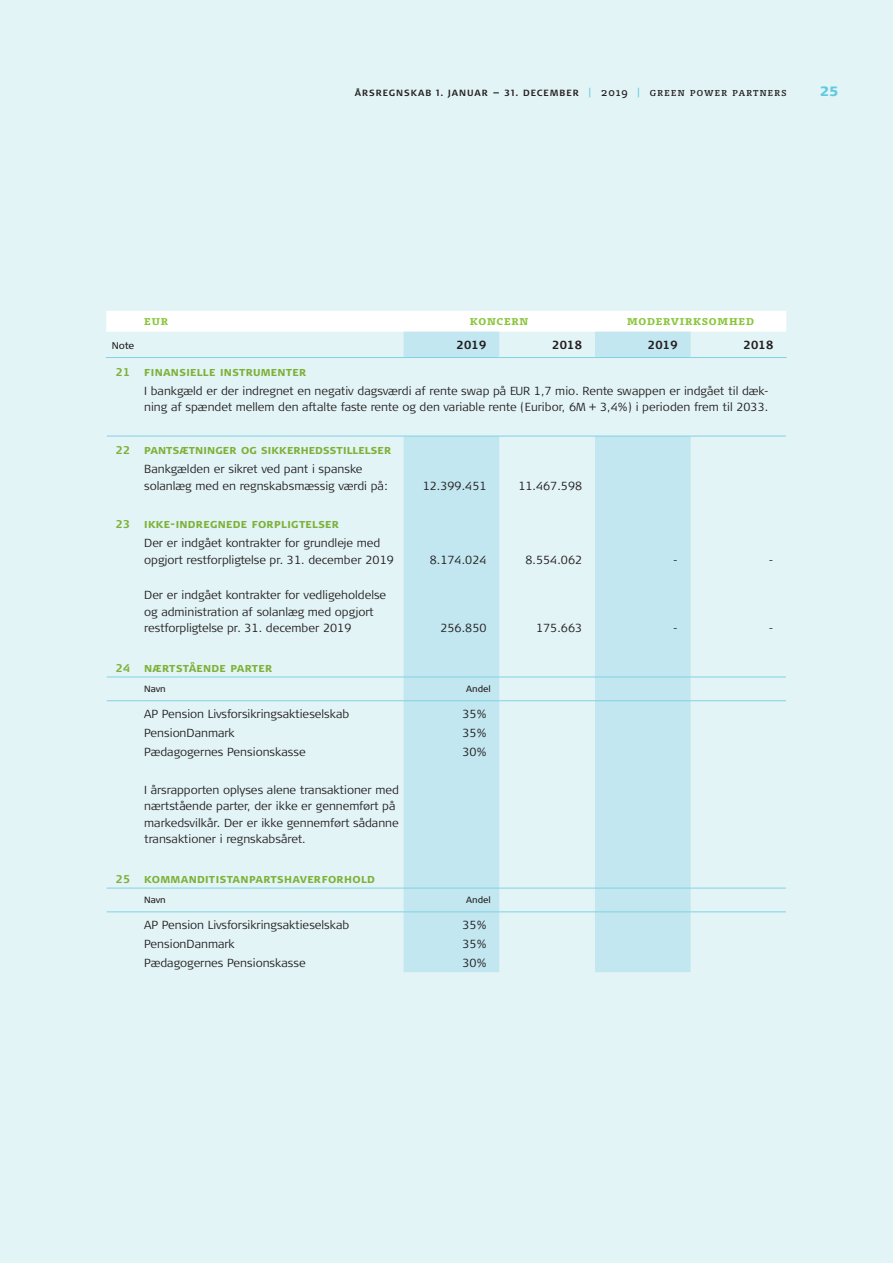
<style>
.page{position:relative;width:893px;height:1263px;background:#e3f4f7}
.page>*{position:absolute;margin:0;border:0;box-sizing:border-box;transform-origin:0 0}
.t1{font:900 13.5px "Signa OT";color:#60cae1}
.t2{font:700 12.75px "Signa OT";letter-spacing:.02em;color:#7db137}
.t3{font:12px "Olsen Bold SC";letter-spacing:.05em;color:#8bc63e}
.t4{font:300 11.7px/16.5px "Signa OT";color:#231f20}
.t5{font:700 11.7px "Signa OT";color:#231f20}
.t6{font:9.75px "Signa OT";color:#231f20}
.t7{font:700 9px "Signa OT";letter-spacing:.11em;color:#231f20}
.t8{font:9px "Signa OT";color:#231f20}
.s1{font-family:"Olsen Regular SC";font-weight:400;font-size:10.5px;color:#60cae1}
.s2{font-family:"Olsen Regular SC";font-weight:400;font-size:10.5px}
.s3{font-size:11.25px}
</style>
<div class="page">
<div style="left:106px;top:311px;width:680px;height:21px;background:#fff"></div>
<svg style="left:404px;top:332px;width:287px;height:640px;fill:#c2e7f0"></svg>
<hr style="left:140px;top:700px;width:264px;height:1px;background:#81d2e2">
<hr style="left:404px;top:700px;width:95px;height:1px;background:#81d2e2">
<hr style="left:691px;top:700px;width:95px;height:1px;background:#81d2e2">
<hr style="left:140px;top:911px;width:264px;height:1px;background:#81d2e2">
<hr style="left:404px;top:911px;width:95px;height:1px;background:#81d2e2">
<hr style="left:691px;top:911px;width:95px;height:1px;background:#81d2e2">
<hr style="left:106px;top:357px;width:34px;height:1px;background:#81d2e2">
<hr style="left:140px;top:357px;width:264px;height:1px;background:#81d2e2">
<hr style="left:404px;top:357px;width:95px;height:1px;background:#81d2e2">
<hr style="left:499px;top:357px;width:96px;height:1px;background:#81d2e2">
<hr style="left:595px;top:357px;width:96px;height:1px;background:#81d2e2">
<hr style="left:691px;top:357px;width:96px;height:1px;background:#81d2e2">
<hr style="left:107px;top:436px;width:33px;height:1px;background:#81d2e2">
<hr style="left:140px;top:436px;width:264px;height:1px;background:#81d2e2">
<hr style="left:404px;top:436px;width:95px;height:1px;background:#81d2e2">
<hr style="left:499px;top:436px;width:96px;height:1px;background:#81d2e2">
<hr style="left:595px;top:436px;width:96px;height:1px;background:#81d2e2">
<hr style="left:691px;top:436px;width:95px;height:1px;background:#81d2e2">
<hr style="left:107px;top:677px;width:33px;height:1px;background:#81d2e2">
<hr style="left:140px;top:677px;width:264px;height:1px;background:#81d2e2">
<hr style="left:404px;top:677px;width:95px;height:1px;background:#81d2e2">
<hr style="left:499px;top:677px;width:96px;height:1px;background:#81d2e2">
<hr style="left:595px;top:677px;width:96px;height:1px;background:#81d2e2">
<hr style="left:691px;top:677px;width:95px;height:1px;background:#81d2e2">
<hr style="left:107px;top:700px;width:33px;height:1px;background:#81d2e2">
<hr style="left:499px;top:700px;width:96px;height:1px;background:#81d2e2">
<hr style="left:595px;top:700px;width:96px;height:1px;background:#81d2e2">
<hr style="left:107px;top:888px;width:33px;height:1px;background:#81d2e2">
<hr style="left:140px;top:888px;width:264px;height:1px;background:#81d2e2">
<hr style="left:404px;top:888px;width:95px;height:1px;background:#81d2e2">
<hr style="left:499px;top:888px;width:96px;height:1px;background:#81d2e2">
<hr style="left:595px;top:888px;width:96px;height:1px;background:#81d2e2">
<hr style="left:691px;top:888px;width:95px;height:1px;background:#81d2e2">
<hr style="left:107px;top:911px;width:33px;height:1px;background:#81d2e2">
<hr style="left:499px;top:911px;width:96px;height:1px;background:#81d2e2">
<hr style="left:595px;top:911px;width:96px;height:1px;background:#81d2e2">
<p class="t7" style="left:355px;top:88px;width:433px">ÅRSREGNSKAB 1. JANUAR — 31. DECEMBER <span class="s1">|</span> <span class="s2">2019</span> <span class="s1">|</span> <span class="s2">green power partners</span></p>
<p class="t1" style="left:820px;top:83px;width:20px">25</p>
<p class="t3" style="left:144px;top:313px;width:26px">eur</p>
<p class="t3" style="left:470px;top:313px;width:60px">koncern</p>
<p class="t3" style="left:627px;top:313px;width:129px">modervirksomhed</p>
<p class="t6" style="left:112px;top:340px;width:24px">Note</p>
<p class="t5" style="left:457px;top:338px;width:31px">2019</p>
<p class="t5" style="left:552px;top:338px;width:31px">2018</p>
<p class="t5" style="left:648px;top:338px;width:31px">2019</p>
<p class="t5" style="left:744px;top:338px;width:31px">2018</p>
<p class="t2" style="left:116px;top:364px;width:192px"><span class="s3">21</span> Finansielle instrumenter</p>
<p class="t4" style="left:144px;top:382px;width:626px">I bankgæld er der indregnet en negativ dagsværdi af rente swap på EUR 1,7 mio. Rente swappen er indgået til dæk&shy;ning af spændet mellem den aftalte faste rente og den variable rente (Euribor, 6M + 3,4%) i perioden frem til 2033.</p>
<p class="t2" style="left:116px;top:442px;width:277px"><span class="s3">22</span> Pantsætninger og sikkerhedsstillelser</p>
<p class="t4" style="left:144px;top:461px;width:245px">Bankgælden er sikret ved pant i spanske solanlæg med en regnskabsmæssig værdi på:</p>
<p class="t4" style="left:423px;top:477px;width:65px">12.399.451</p>
<p class="t4" style="left:518px;top:477px;width:65px">11.467.598</p>
<p class="t2" style="left:116px;top:516px;width:225px"><span class="s3">23</span> Ikke-indregnede forpligtelser</p>
<p class="t4" style="left:144px;top:535px;width:251px">Der er indgået kontrakter for grundleje med opgjort restforpligtelse pr. 31. december 2019</p>
<p class="t4" style="left:144px;top:587px;width:243px">Der er indgået kontrakter for vedligeholdelse og administration af solanlæg med opgjort restforpligtelse pr. 31. december 2019</p>
<p class="t4" style="left:430px;top:552px;width:58px">8.174.024</p>
<p class="t4" style="left:525px;top:552px;width:58px">8.554.062</p>
<p class="t4" style="left:673px;top:552px;width:6px">-</p>
<p class="t4" style="left:769px;top:552px;width:6px">-</p>
<p class="t4" style="left:440px;top:620px;width:48px">256.850</p>
<p class="t4" style="left:536px;top:620px;width:48px">175.663</p>
<p class="t4" style="left:673px;top:620px;width:6px">-</p>
<p class="t4" style="left:769px;top:620px;width:6px">-</p>
<p class="t2" style="left:116px;top:660px;width:158px"><span class="s3">24</span> Nærtstående parter</p>
<p class="t8" style="left:144px;top:684px;width:23px">Navn</p>
<p class="t8" style="left:466px;top:684px;width:26px">Andel</p>
<p class="t4" style="left:144px;top:706px;width:207px">AP Pension Livsforsikringsaktieselskab</p>
<p class="t4" style="left:463px;top:706px;width:25px">35%</p>
<p class="t4" style="left:144px;top:725px;width:92px">PensionDanmark</p>
<p class="t4" style="left:463px;top:725px;width:25px">35%</p>
<p class="t4" style="left:144px;top:744px;width:163px">Pædagogernes Pensionskasse</p>
<p class="t4" style="left:463px;top:744px;width:25px">30%</p>
<p class="t4" style="left:144px;top:782px;width:256px">I årsrapporten oplyses alene transaktioner med nærtstående parter, der ikke er gennemført på markedsvilkår. Der er ikke gennemført sådanne transaktioner i regnskabsåret.</p>
<p class="t2" style="left:116px;top:871px;width:261px"><span class="s3">25</span> Kommanditistanpartshaverforhold</p>
<p class="t8" style="left:144px;top:895px;width:23px">Navn</p>
<p class="t8" style="left:466px;top:895px;width:26px">Andel</p>
<p class="t4" style="left:144px;top:917px;width:207px">AP Pension Livsforsikringsaktieselskab</p>
<p class="t4" style="left:463px;top:917px;width:25px">35%</p>
<p class="t4" style="left:144px;top:936px;width:92px">PensionDanmark</p>
<p class="t4" style="left:463px;top:936px;width:25px">35%</p>
<p class="t4" style="left:144px;top:955px;width:163px">Pædagogernes Pensionskasse</p>
<p class="t4" style="left:463px;top:955px;width:25px">30%</p>
</div>
